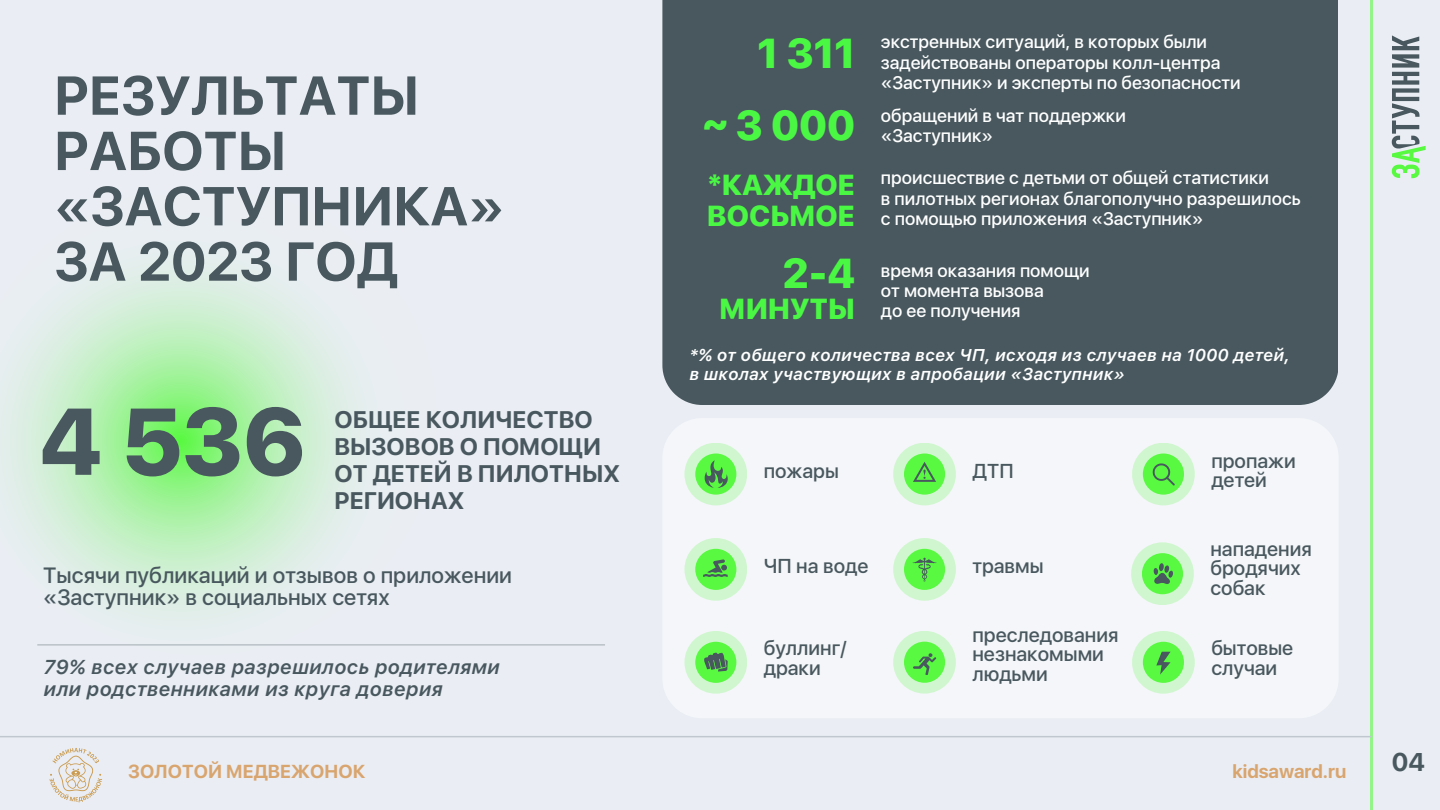
<style>
.page{position:relative;width:1440px;height:810px;background:#eaeef4}
.page>*{position:absolute;margin:0;border:0;box-sizing:border-box;transform-origin:0 0}
.t1{font:800 94px "SFUI Display";color:#48585e}
.t2{font:700 54.4px/55.3px "SFUI Display";color:#48585e}
.t3{font:800 41.6px "SFUI Display";color:#4af844}
.t4{font:800 28.8px/30.8px "SFUI Display";color:#4af844}
.t5{font:700 25.5px "SFUI Display";color:#48585e}
.t6{font:700 23.9px/27px "SFUI Display";color:#48585e}
.t7{font:500 22px/21.8px "SFUI Display";color:#48585e}
.t8{font:500 20px/19.5px "SFUI Display";color:#48585e}
.t9{font:italic 600 20px/22.5px "SFUI Text";color:#48585e}
.t10{font:700 18.7px "SFUI Display";color:#d9a56f}
.t11{font:500 18px/20.2px "SFUI Display";color:#fff}
.t12{font:italic 600 17px/18.8px "SFUI Text";color:#fff}
</style>
<div class="page">
<svg style="left:7px;top:267px;width:347px;height:347px"></svg>
<div style="left:662px;top:0;width:676px;height:405px;background:#48585e"></div>
<div style="left:684px;top:443px;width:63px;height:62px;background:#d0f6cf;border-radius:50%"></div>
<div style="left:695px;top:454px;width:41px;height:41px;background:#59f941;border-radius:50%"></div>
<svg style="left:684px;top:538px;width:63px;height:63px;fill:#d0f6cf"></svg>
<div style="left:695px;top:549px;width:41px;height:41px;background:#59f941;border-radius:50%"></div>
<svg style="left:684px;top:631px;width:63px;height:63px;fill:#d0f6cf"></svg>
<div style="left:695px;top:642px;width:41px;height:41px;background:#59f941;border-radius:50%"></div>
<svg style="left:704px;top:653px;width:24px;height:18px"></svg>
<svg style="left:1132px;top:631px;width:63px;height:63px;fill:#d0f6cf"></svg>
<div style="left:1143px;top:642px;width:41px;height:41px;background:#59f941;border-radius:50%"></div>
<svg style="left:1156px;top:652px;width:15px;height:23px"></svg>
<svg style="left:1131px;top:542px;width:63px;height:63px;fill:#d0f6cf"></svg>
<div style="left:1142px;top:553px;width:41px;height:41px;background:#59f941;border-radius:50%"></div>
<svg style="left:893px;top:538px;width:63px;height:63px;fill:#d0f6cf"></svg>
<div style="left:904px;top:549px;width:41px;height:41px;background:#59f941;border-radius:50%"></div>
<svg style="left:893px;top:631px;width:63px;height:63px;fill:#d0f6cf"></svg>
<div style="left:904px;top:642px;width:41px;height:41px;background:#59f941;border-radius:50%"></div>
<div style="left:893px;top:443px;width:63px;height:62px;background:#d0f6cf;border-radius:50%"></div>
<div style="left:904px;top:454px;width:41px;height:41px;background:#59f941;border-radius:50%"></div>
<div style="left:1132px;top:443px;width:63px;height:62px;background:#d0f6cf;border-radius:50%"></div>
<div style="left:1143px;top:454px;width:41px;height:41px;background:#59f941;border-radius:50%"></div>
<hr style="left:1370px;top:0;width:3px;height:810px;background:#59f941">
<svg style="left:1392px;top:35px;width:34px;height:143px"></svg>
<hr style="left:37px;top:644px;width:568px;height:2px;background:#48585e">
<svg style="left:705px;top:460px;width:23px;height:28px"></svg>
<svg style="left:703px;top:559px;width:25px;height:18px"></svg>
<svg style="left:913px;top:653px;width:23px;height:22px"></svg>
<svg style="left:913px;top:462px;width:23px;height:20px"></svg>
<svg style="left:912px;top:557px;width:25px;height:25px"></svg>
<svg style="left:1153px;top:463px;width:22px;height:22px"></svg>
<svg style="left:1154px;top:563px;width:19px;height:21px"></svg>
<hr style="left:0;top:736px;width:1372px;height:1px;background:#c1c7cf">
<svg style="left:50px;top:748px;width:52px;height:54px"></svg>
<h2 class="t2" style="left:54px;top:68px;width:451px">РЕЗУЛЬТАТЫ<br>РАБОТЫ «ЗАСТУПНИКА»<br>ЗА 2023 ГОД</h2>
<h1 class="t1" style="left:40px;top:385px;width:268px">4 536</h1>
<h3 class="t6" style="left:334px;top:406px;width:287px">ОБЩЕЕ КОЛИЧЕСТВО<br>ВЫЗОВОВ О ПОМОЩИ<br>ОТ ДЕТЕЙ В ПИЛОТНЫХ<br>РЕГИОНАХ</h3>
<p class="t7" style="left:43px;top:564px;width:470px">Тысячи публикаций и отзывов о приложении «Заступник» в социальных сетях</p>
<p class="t9" style="left:43px;top:656px;width:458px">79% всех случаев разрешилось родителями или родственниками из круга доверия</p>
<h3 class="t3" style="left:758px;top:28px;width:99px">1 311</h3>
<h3 class="t3" style="left:703px;top:100px;width:153px">~ 3 000</h3>
<h3 class="t4" style="left:707px;top:169px;width:150px">*КАЖДОЕ<br>ВОСЬМОЕ</h3>
<h3 class="t3" style="left:783px;top:248px;width:74px">2-4</h3>
<h3 class="t4" style="left:720px;top:293px;width:137px">МИНУТЫ</h3>
<p class="t11" style="left:881px;top:32px;width:361px">экстренных ситуаций, в которых были задействованы операторы колл-центра «Заступник» и эксперты по безопасности</p>
<p class="t11" style="left:881px;top:105px;width:246px">обращений в чат поддержки «Заступник»</p>
<p class="t11" style="left:881px;top:168px;width:421px">происшествие с детьми от общей статистики<br>в пилотных регионах благополучно разрешилось с помощью приложения «Заступник»</p>
<p class="t11" style="left:881px;top:260px;width:210px">время оказания помощи от момента вызова<br>до ее получения</p>
<p class="t12" style="left:689px;top:346px;width:602px">*% от общего количества всех ЧП, исходя из случаев на 1000 детей, в школах участвующих в апробации «Заступник»</p>
<p class="t8" style="left:764px;top:461px;width:77px">пожары</p>
<p class="t8" style="left:764px;top:556px;width:106px">ЧП на воде</p>
<p class="t8" style="left:972px;top:461px;width:43px">ДТП</p>
<p class="t8" style="left:1211px;top:451px;width:86px">пропажи детей</p>
<p class="t8" style="left:972px;top:556px;width:73px">травмы</p>
<p class="t8" style="left:1210px;top:539px;width:103px">нападения бродячих собак</p>
<p class="t8" style="left:972px;top:625px;width:148px">преследования незнакомыми людьми</p>
<p class="t8" style="left:764px;top:638px;width:84px">буллинг/ драки</p>
<p class="t8" style="left:1211px;top:638px;width:83px">бытовые случаи</p>
<p class="t10" style="left:128px;top:761px;width:239px">ЗОЛОТОЙ МЕДВЕЖОНОК</p>
<p class="t10" style="left:1232px;top:760px;width:115px">kidsaward.ru</p>
<h3 class="t5" style="left:1392px;top:747px;width:35px">04</h3>
</div>
